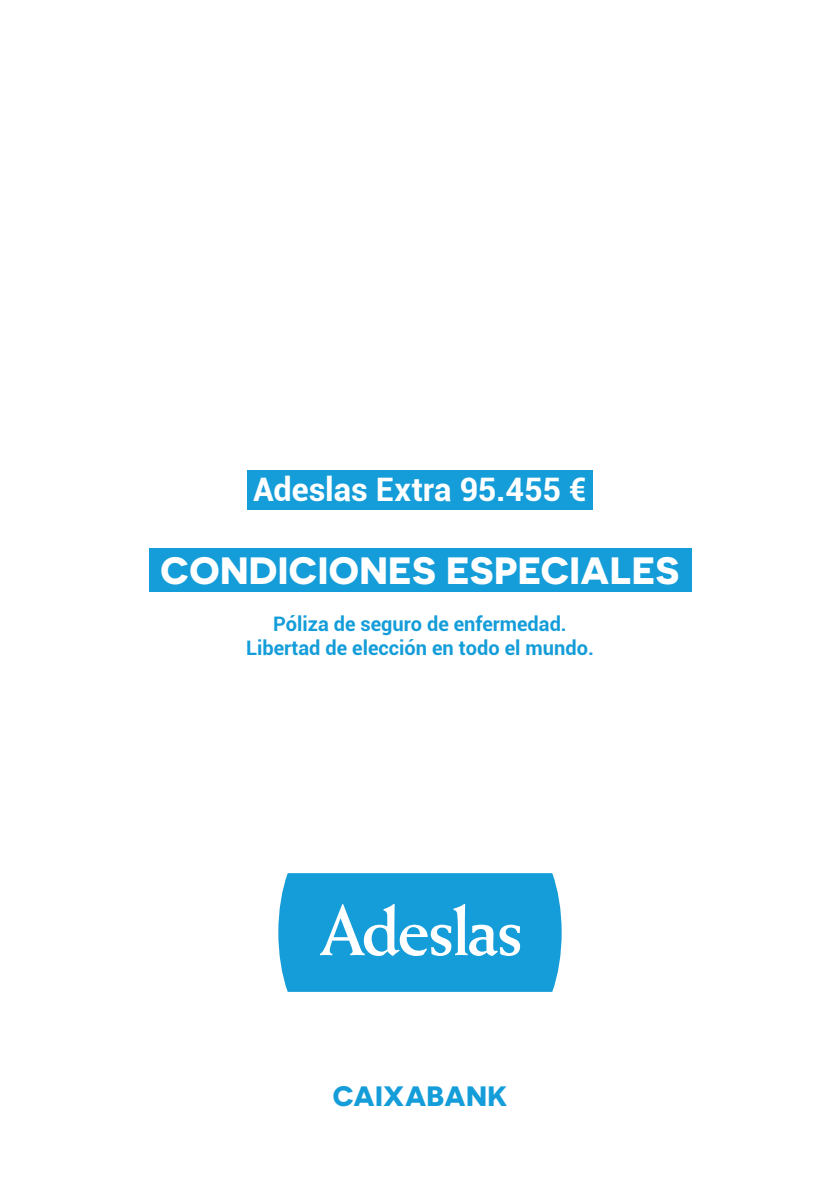
<style>
.page{position:relative;width:840px;height:1191px;background:#fff}
.page>*{position:absolute;margin:0;border:0;box-sizing:border-box;transform-origin:0 0}
.t1{font:700 38px "Novecentosanswide";letter-spacing:.01em;color:#fff}
.t2{font:700 32.4px "Roboto";letter-spacing:-.005em;color:#fff}
.t3{font:700 28px "Novecentosanswide";letter-spacing:.01em;color:#149dd9}
.t4{font:700 20px/24px "Roboto";color:#149dd9;text-align:center}
</style>
<div class="page">
<svg style="left:278px;top:873px;width:283px;height:119px;background:#2fa8dd"></svg>
<div style="left:247px;top:471px;width:345px;height:39px;background:#149dd9"></div>
<div style="left:149px;top:548px;width:542px;height:43px;background:#149dd9"></div>
<h2 class="t2" style="left:253px;top:467px;width:335px">Adeslas Extra 95.455 €</h2>
<h1 class="t1" style="left:160px;top:547px;width:520px">CONDICIONES ESPECIALES</h1>
<p class="t4" style="left:246px;top:611px;width:349px">Póliza de seguro de enfermedad.<br>Libertad de elección en todo el mundo.</p>
<h3 class="t3" style="left:332px;top:1078px;width:176px">CAIXABANK</h3>
</div>
